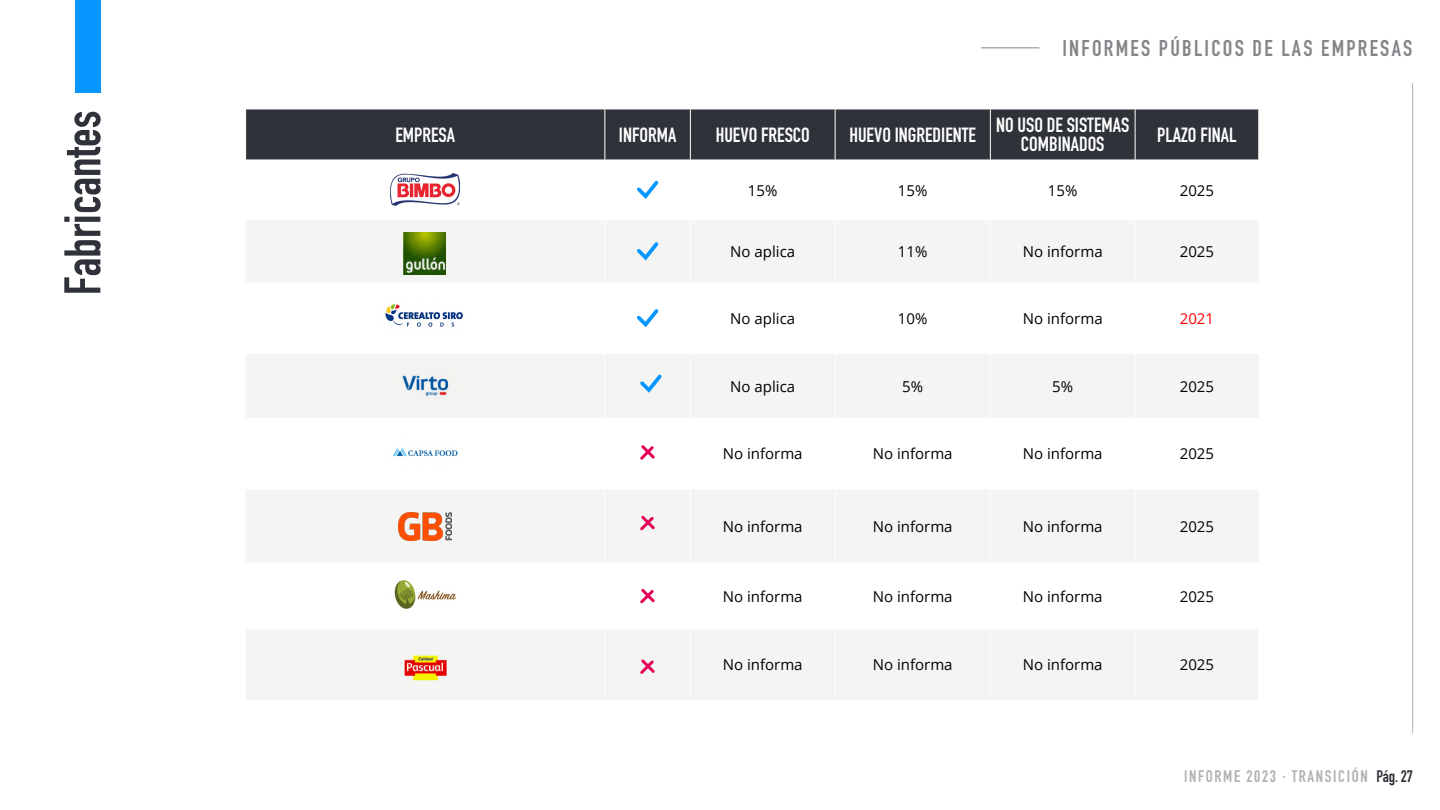
<style>
.page{position:relative;width:1440px;height:810px;background:#fff}
.page>*{position:absolute;margin:0;border:0;box-sizing:border-box;transform-origin:0 0}
.t1{font:700 50.62px "DIN Condensed";color:#2f3339}
.t2{font:700 22.5px "DIN Condensed";letter-spacing:.1em;color:#868489}
.t3{font:700 20.25px/19.5px "DIN Condensed";color:#fff;text-align:center}
.t4{font:700 16.5px "DIN Condensed";letter-spacing:.1em;color:#b3b0b4}
.t5{font:15px "Open Sans";color:#000}
.t6{font:15px "Open Sans";color:#f00}
.s1{color:#2f3339}
</style>
<div class="page">
<hr style="left:1412px;top:83px;width:1px;height:651px;background:#b3b0b4">
<div style="left:246px;top:110px;width:1012px;height:50px;background:#2f3339"></div>
<svg style="left:246px;top:221px;width:1012px;height:479px;fill:#f4f4f3"></svg>
<hr style="left:245px;top:282px;width:360px;height:1px;background:#fff">
<hr style="left:605px;top:282px;width:85px;height:1px;background:#fff">
<hr style="left:690px;top:282px;width:145px;height:1px;background:#fff">
<hr style="left:835px;top:282px;width:155px;height:1px;background:#fff">
<hr style="left:990px;top:282px;width:145px;height:1px;background:#fff">
<hr style="left:1135px;top:282px;width:124px;height:1px;background:#fff">
<hr style="left:245px;top:353px;width:360px;height:1px;background:#fff">
<hr style="left:605px;top:353px;width:85px;height:1px;background:#fff">
<hr style="left:690px;top:353px;width:145px;height:1px;background:#fff">
<hr style="left:835px;top:353px;width:155px;height:1px;background:#fff">
<hr style="left:990px;top:353px;width:145px;height:1px;background:#fff">
<hr style="left:1135px;top:353px;width:124px;height:1px;background:#fff">
<hr style="left:245px;top:418px;width:360px;height:1px;background:#fff">
<hr style="left:605px;top:418px;width:85px;height:1px;background:#fff">
<hr style="left:690px;top:418px;width:145px;height:1px;background:#fff">
<hr style="left:835px;top:418px;width:155px;height:1px;background:#fff">
<hr style="left:990px;top:418px;width:145px;height:1px;background:#fff">
<hr style="left:1135px;top:418px;width:124px;height:1px;background:#fff">
<hr style="left:245px;top:489px;width:360px;height:1px;background:#fff">
<hr style="left:605px;top:489px;width:85px;height:1px;background:#fff">
<hr style="left:690px;top:489px;width:145px;height:1px;background:#fff">
<hr style="left:835px;top:489px;width:155px;height:1px;background:#fff">
<hr style="left:990px;top:489px;width:145px;height:1px;background:#fff">
<hr style="left:1135px;top:489px;width:124px;height:1px;background:#fff">
<hr style="left:245px;top:562px;width:360px;height:1px;background:#fff">
<hr style="left:605px;top:562px;width:85px;height:1px;background:#fff">
<hr style="left:690px;top:562px;width:145px;height:1px;background:#fff">
<hr style="left:835px;top:562px;width:155px;height:1px;background:#fff">
<hr style="left:990px;top:562px;width:145px;height:1px;background:#fff">
<hr style="left:1135px;top:562px;width:124px;height:1px;background:#fff">
<hr style="left:245px;top:628px;width:360px;height:1px;background:#fff">
<hr style="left:604px;top:109px;width:1px;height:51px;background:#fff">
<hr style="left:604px;top:220px;width:1px;height:62px;background:#fff">
<hr style="left:604px;top:283px;width:1px;height:70px;background:#fff">
<hr style="left:604px;top:354px;width:1px;height:64px;background:#fff">
<hr style="left:604px;top:419px;width:1px;height:70px;background:#fff">
<hr style="left:604px;top:489px;width:1px;height:73px;background:#fff">
<hr style="left:604px;top:563px;width:1px;height:65px;background:#fff">
<hr style="left:690px;top:109px;width:1px;height:51px;background:#fff">
<hr style="left:835px;top:109px;width:1px;height:51px;background:#fff">
<hr style="left:690px;top:220px;width:1px;height:62px;background:#fff">
<hr style="left:835px;top:220px;width:1px;height:62px;background:#fff">
<hr style="left:690px;top:283px;width:1px;height:70px;background:#fff">
<hr style="left:835px;top:283px;width:1px;height:70px;background:#fff">
<hr style="left:690px;top:354px;width:1px;height:64px;background:#fff">
<hr style="left:835px;top:354px;width:1px;height:64px;background:#fff">
<hr style="left:690px;top:419px;width:1px;height:70px;background:#fff">
<hr style="left:835px;top:419px;width:1px;height:70px;background:#fff">
<hr style="left:690px;top:489px;width:1px;height:73px;background:#fff">
<hr style="left:835px;top:489px;width:1px;height:73px;background:#fff">
<hr style="left:690px;top:563px;width:1px;height:65px;background:#fff">
<hr style="left:835px;top:563px;width:1px;height:65px;background:#fff">
<hr style="left:990px;top:109px;width:1px;height:51px;background:#fff">
<hr style="left:1135px;top:109px;width:1px;height:51px;background:#fff">
<hr style="left:990px;top:220px;width:1px;height:62px;background:#fff">
<hr style="left:1135px;top:220px;width:1px;height:62px;background:#fff">
<hr style="left:990px;top:283px;width:1px;height:70px;background:#fff">
<hr style="left:1135px;top:283px;width:1px;height:70px;background:#fff">
<hr style="left:990px;top:354px;width:1px;height:64px;background:#fff">
<hr style="left:1135px;top:354px;width:1px;height:64px;background:#fff">
<hr style="left:990px;top:419px;width:1px;height:70px;background:#fff">
<hr style="left:1135px;top:419px;width:1px;height:70px;background:#fff">
<hr style="left:990px;top:489px;width:1px;height:73px;background:#fff">
<hr style="left:1135px;top:489px;width:1px;height:73px;background:#fff">
<hr style="left:990px;top:563px;width:1px;height:65px;background:#fff">
<hr style="left:1135px;top:563px;width:1px;height:65px;background:#fff">
<hr style="left:990px;top:628px;width:145px;height:1px;background:#fff">
<hr style="left:605px;top:628px;width:85px;height:1px;background:#fff">
<hr style="left:604px;top:629px;width:1px;height:71px;background:#fff">
<hr style="left:835px;top:628px;width:155px;height:1px;background:#fff">
<hr style="left:990px;top:629px;width:1px;height:71px;background:#fff">
<hr style="left:690px;top:628px;width:145px;height:1px;background:#fff">
<hr style="left:690px;top:629px;width:1px;height:71px;background:#fff">
<hr style="left:835px;top:629px;width:1px;height:71px;background:#fff">
<hr style="left:1135px;top:628px;width:124px;height:1px;background:#fff">
<hr style="left:1135px;top:629px;width:1px;height:71px;background:#fff">
<svg style="left:637px;top:180px;width:22px;height:19px"></svg>
<svg style="left:633px;top:239px;width:29px;height:24px"></svg>
<svg style="left:633px;top:306px;width:29px;height:24px"></svg>
<hr style="left:981px;top:47px;width:58px;height:1px;background:#868489">
<div style="left:75px;top:0;width:25px;height:93px;background:#0597ff"></div>
<svg style="left:637px;top:371px;width:28px;height:25px"></svg>
<svg style="left:637px;top:442px;width:21px;height:20px"></svg>
<svg style="left:637px;top:586px;width:21px;height:20px"></svg>
<svg style="left:637px;top:513px;width:21px;height:20px"></svg>
<svg style="left:637px;top:657px;width:21px;height:20px"></svg>
<img style="left:390px;top:174px;width:69px;height:32px">
<img style="left:382px;top:296px;width:86px;height:42px">
<img style="left:386px;top:362px;width:78px;height:43px">
<img style="left:387px;top:433px;width:76px;height:40px">
<img style="left:398px;top:513px;width:54px;height:28px">
<img style="left:390px;top:579px;width:69px;height:31px">
<img style="left:393px;top:645px;width:63px;height:43px">
<img style="left:404px;top:232px;width:42px;height:42px">
<h1 class="t1" style="left:49px;top:295px;width:186px;rotate:-90deg">Fabricantes</h1>
<h2 class="t2" style="left:1062px;top:33px;width:351px">INFORMES PÚBLICOS DE LAS EMPRESAS</h2>
<h3 class="t3" style="left:395px;top:125px;width:61px">EMPRESA</h3>
<h3 class="t3" style="left:619px;top:125px;width:59px">INFORMA</h3>
<h3 class="t3" style="left:716px;top:125px;width:96px">HUEVO FRESCO</h3>
<h3 class="t3" style="left:849px;top:125px;width:128px">HUEVO INGREDIENTE</h3>
<h3 class="t3" style="left:996px;top:115px;width:135px">NO USO DE SISTEMAS<br>COMBINADOS</h3>
<h3 class="t3" style="left:1157px;top:125px;width:81px">PLAZO FINAL</h3>
<p class="t5" style="left:748px;top:180px;width:31px">15%</p>
<p class="t5" style="left:898px;top:180px;width:31px">15%</p>
<p class="t5" style="left:1048px;top:180px;width:31px">15%</p>
<p class="t5" style="left:1180px;top:180px;width:36px">2025</p>
<p class="t5" style="left:730px;top:241px;width:66px">No aplica</p>
<p class="t5" style="left:898px;top:241px;width:31px">11%</p>
<p class="t5" style="left:1023px;top:241px;width:81px">No informa</p>
<p class="t5" style="left:1180px;top:241px;width:36px">2025</p>
<p class="t5" style="left:730px;top:308px;width:66px">No aplica</p>
<p class="t5" style="left:898px;top:308px;width:31px">10%</p>
<p class="t5" style="left:1023px;top:308px;width:81px">No informa</p>
<p class="t6" style="left:1180px;top:308px;width:36px">2021</p>
<p class="t5" style="left:730px;top:376px;width:66px">No aplica</p>
<p class="t5" style="left:902px;top:376px;width:22px">5%</p>
<p class="t5" style="left:1052px;top:376px;width:22px">5%</p>
<p class="t5" style="left:1180px;top:376px;width:36px">2025</p>
<p class="t5" style="left:723px;top:444px;width:81px">No informa</p>
<p class="t5" style="left:873px;top:444px;width:81px">No informa</p>
<p class="t5" style="left:1023px;top:444px;width:81px">No informa</p>
<p class="t5" style="left:1180px;top:444px;width:36px">2025</p>
<p class="t5" style="left:723px;top:516px;width:81px">No informa</p>
<p class="t5" style="left:873px;top:516px;width:81px">No informa</p>
<p class="t5" style="left:1023px;top:516px;width:81px">No informa</p>
<p class="t5" style="left:1180px;top:516px;width:36px">2025</p>
<p class="t5" style="left:723px;top:586px;width:81px">No informa</p>
<p class="t5" style="left:873px;top:586px;width:81px">No informa</p>
<p class="t5" style="left:1023px;top:586px;width:81px">No informa</p>
<p class="t5" style="left:1180px;top:586px;width:36px">2025</p>
<p class="t5" style="left:723px;top:655px;width:81px">No informa</p>
<p class="t5" style="left:873px;top:655px;width:81px">No informa</p>
<p class="t5" style="left:1023px;top:655px;width:81px">No informa</p>
<p class="t5" style="left:1180px;top:655px;width:36px">2025</p>
<p class="t4" style="left:1184px;top:765px;width:230px">INFORME 2023 · TRANSICIÓN <span class="s1">Pág. 27</span></p>
</div>
